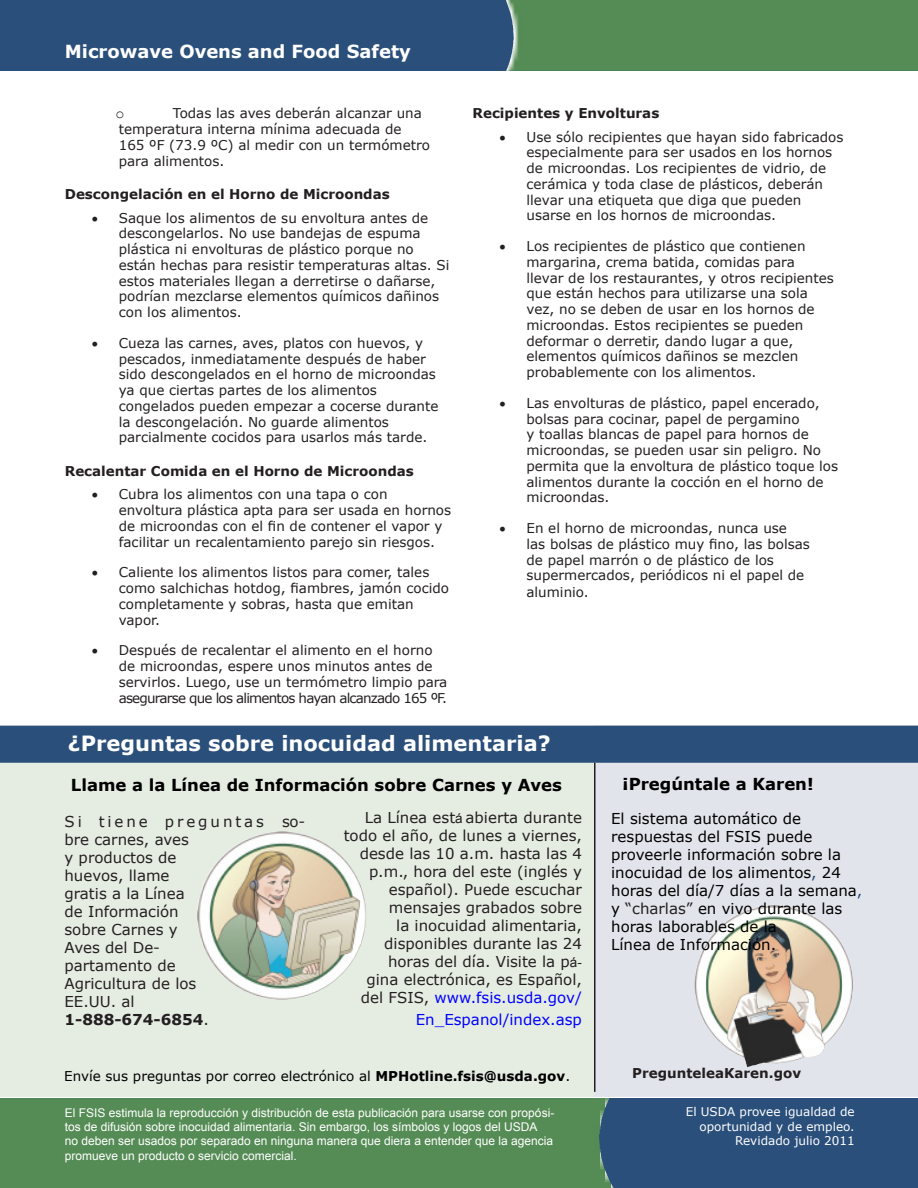
<style>
.page{position:relative;width:918px;height:1188px;background:#fff}
.page>*{position:absolute;margin:0;border:0;box-sizing:border-box;transform-origin:0 0}
.t1{font:700 21px "Verdana";color:#fff}
.t2{font:700 18px "Verdana";color:#fff}
.t3{font:700 16.5px "Verdana";color:#000}
.t4{font:15px/18px "Verdana";color:#231f20}
.t5{font:15px/18px "Verdana";color:#000}
.t6{font:15px "Verdana";color:#00f}
.t7{font:700 15px "Verdana";color:#231f20}
.t8{font:15px "Courier New";color:#231f20}
.t9{font:13.5px/15.8px "Verdana";color:#231f20}
.t10{font:700 13.5px "Verdana";color:#231f20}
.t11{font:13.5px "Verdana";color:#000}
.t12{font:12px/14.4px "Arial";color:#fff}
.t13{font:12px/14.4px "Verdana";color:#fff;text-align:right}
.s1{font-weight:400}
.s2{font-family:"Arial";font-size:13.5px}
.s3{color:#00f}
.s4{font-weight:700}
.s5{color:#1f497d}
.s6{color:#231f20}
</style>
<div class="page">
<svg style="left:0;top:763px;width:594px;height:334px;background:#e1e9de"></svg>
<svg style="left:594px;top:763px;width:324px;height:334px;background:#dedee2"></svg>
<div style="left:0;top:726px;width:918px;height:37px;background:#2a4f7a"></div>
<hr style="left:594px;top:763px;width:2px;height:329px;background:#231f20">
<div style="left:0;top:0;width:506px;height:71px;background:#2a4f7a"></div>
<div style="left:506px;top:0;width:412px;height:71px;background:#558c55"></div>
<div style="left:613px;top:1098px;width:305px;height:90px;background:#2a4f7a"></div>
<div style="left:0;top:1098px;width:613px;height:90px;background:#558c55"></div>
<img style="left:695px;top:905px;width:74px;height:147px">
<img style="left:203px;top:831px;width:74px;height:55px">
<p class="t2" style="left:65px;top:40px;width:348px">Microwave Ovens and Food Safety</p>
<p class="t9" style="left:119px;top:105px;width:313px;text-indent:54px">Todas las aves deberán alcanzar una temperatura interna mínima adecuada de 165 ºF (73.9 ºC) al medir con un termómetro para alimentos.</p>
<p class="t10" style="left:65px;top:186px;width:326px">Descongelación en el Horno de Microondas</p>
<p class="t9" style="left:119px;top:209px;width:332px;text-indent:-27px">• Saque los alimentos de su envoltura antes de descongelarlos. No use bandejas de espuma plástica ni envolturas de plástico porque no están hechas para resistir temperaturas altas. Si estos materiales llegan a derretirse o dañarse, podrían mezclarse elementos químicos dañinos con los alimentos.</p>
<p class="t9" style="left:119px;top:335px;width:321px;text-indent:-27px">• Cueza las carnes, aves, platos con huevos, y pescados, inmediatamente después de haber sido descongelados en el horno de microondas ya que ciertas partes de los alimentos congelados pueden empezar a cocerse durante la descongelación. No guarde alimentos parcialmente cocidos para usarlos más tarde.</p>
<p class="t10" style="left:65px;top:463px;width:351px">Recalentar Comida en el Horno de Microondas</p>
<p class="t9" style="left:119px;top:486px;width:334px;text-indent:-27px">• Cubra los alimentos con una tapa o con envoltura plástica apta para ser usada en hornos de microondas con el fin de contener el vapor y facilitar un recalentamiento parejo sin riesgos.</p>
<p class="t9" style="left:119px;top:564px;width:332px;text-indent:-27px">• Caliente los alimentos listos para comer, tales como salchichas hotdog, fiambres, jamón cocido completamente y sobras, hasta que emitan vapor.</p>
<p class="t9" style="left:119px;top:642px;width:330px;text-indent:-27px">• Después de recalentar el alimento en el horno de microondas, espere unos minutos antes de servirlos. Luego, use un termómetro limpio para asegurarse que los alimentos hayan alcanzado 165 ºF.</p>
<p class="t8" style="left:116px;top:104px;width:10px">o</p>
<p class="t10" style="left:472px;top:105px;width:188px">Recipientes y Envolturas</p>
<p class="t9" style="left:526px;top:128px;width:318px;text-indent:-27px">• Use sólo recipientes que hayan sido fabricados especialmente para ser usados en los hornos de microondas. Los recipientes de vidrio, de cerámica y toda clase de plásticos, deberán llevar una etiqueta que diga que pueden usarse en los hornos de microondas.</p>
<p class="t9" style="left:526px;top:238px;width:309px;text-indent:-27px">• Los recipientes de plástico que contienen margarina, crema batida, comidas para llevar de los restaurantes, y otros recipientes que están hechos para utilizarse una sola vez, no se deben de usar en los hornos de microondas. Estos recipientes se pueden deformar o derretir, dando lugar a que, elementos químicos dañinos se mezclen probablemente con los alimentos.</p>
<p class="t9" style="left:526px;top:395px;width:313px;text-indent:-27px">• Las envolturas de plástico, papel encerado, bolsas para cocinar, papel de pergamino<br>y toallas blancas de papel para hornos de microondas, se pueden usar sin peligro. No permita que la envoltura de plástico toque los alimentos durante la cocción en el horno de microondas.</p>
<p class="t9" style="left:526px;top:520px;width:285px;text-indent:-27px">• En el horno de microondas, nunca use<br>las bolsas de plástico muy fino, las bolsas de papel marrón o de plástico de los supermercados, periódicos ni el papel de aluminio.</p>
<p class="t1" style="left:68px;top:730px;width:484px">¿Preguntas sobre inocuidad alimentaria?</p>
<p class="t3" style="left:71px;top:774px;width:493px">Llame a la Línea de Información sobre Carnes y Aves</p>
<p class="t3" style="left:622px;top:773px;width:193px">¡Pregúntale a Karen!</p>
<p class="t4" style="left:64px;top:812px;width:242px">Si tiene preguntas so&shy;bre carnes, aves<br>y productos de<br>huevos, llame<br>gratis a la Línea<br>de Información<br>sobre Carnes y<br>Aves del De-<br>partamento de<br>Agricultura de los<br>EE.UU. al</p>
<p class="t7" style="left:64px;top:1010px;width:146px">1-888-674-6854<span class="s1">.</span></p>
<p class="t4" style="left:365px;top:809px;width:219px">La Línea est<span class="s2">á</span> abierta durante</p>
<p class="t4" style="left:344px;top:827px;width:240px;text-align:right">todo el año, de lunes a viernes, desde las 10 a.m. hasta las 4 p.m., hora del este (inglés y español). Puede escuchar mensajes grabados sobre<br>la inocuidad alimentaria, disponibles durante las 24 horas del día. Visite la p<span class="s2">á-<br></span>gina electrónica, es Español, del FSIS, <span class="s3">www.fsis.usda.gov/</span></p>
<p class="t6" style="left:416px;top:1010px;width:168px">En_Espanol/index.asp</p>
<p class="t11" style="left:64px;top:1068px;width:508px">Envíe sus preguntas por correo electrónico al <span class="s4">MPHotline.fsis@usda.gov</span>.</p>
<p class="t12" style="left:65px;top:1105px;width:491px">El FSIS estimula la reproducción y distribución de esta publicación para usarse con propósi&shy;tos de difusión sobre inocuidad alimentaria. Sin embargo, los símbolos y logos del USDA<br>no deben ser usados por separado en ninguna manera que diera a entender que la agencia promueve un producto o servicio comercial.</p>
<p class="t5" style="left:611px;top:809px;width:253px">El sistema automático de respuestas del FSIS puede proveerle información sobre la inocuidad de los alimentos<span class="s5">,</span> 24 horas del día/7 días a la semana<span class="s5">, </span>y <span class="s6">“charlas”</span> en vivo durante las horas laborables de la</p>
<p class="t5" style="left:611px;top:935px;width:166px">Línea de Información.</p>
<p class="t10" style="left:632px;top:1064px;width:171px">PregunteleaKaren.gov</p>
<p class="t13" style="left:686px;top:1104px;width:170px">El USDA provee igualdad de oportunidad y de empleo.</p>
<p class="t13" style="left:735px;top:1133px;width:121px">Revidado julio 2011</p>
</div>
